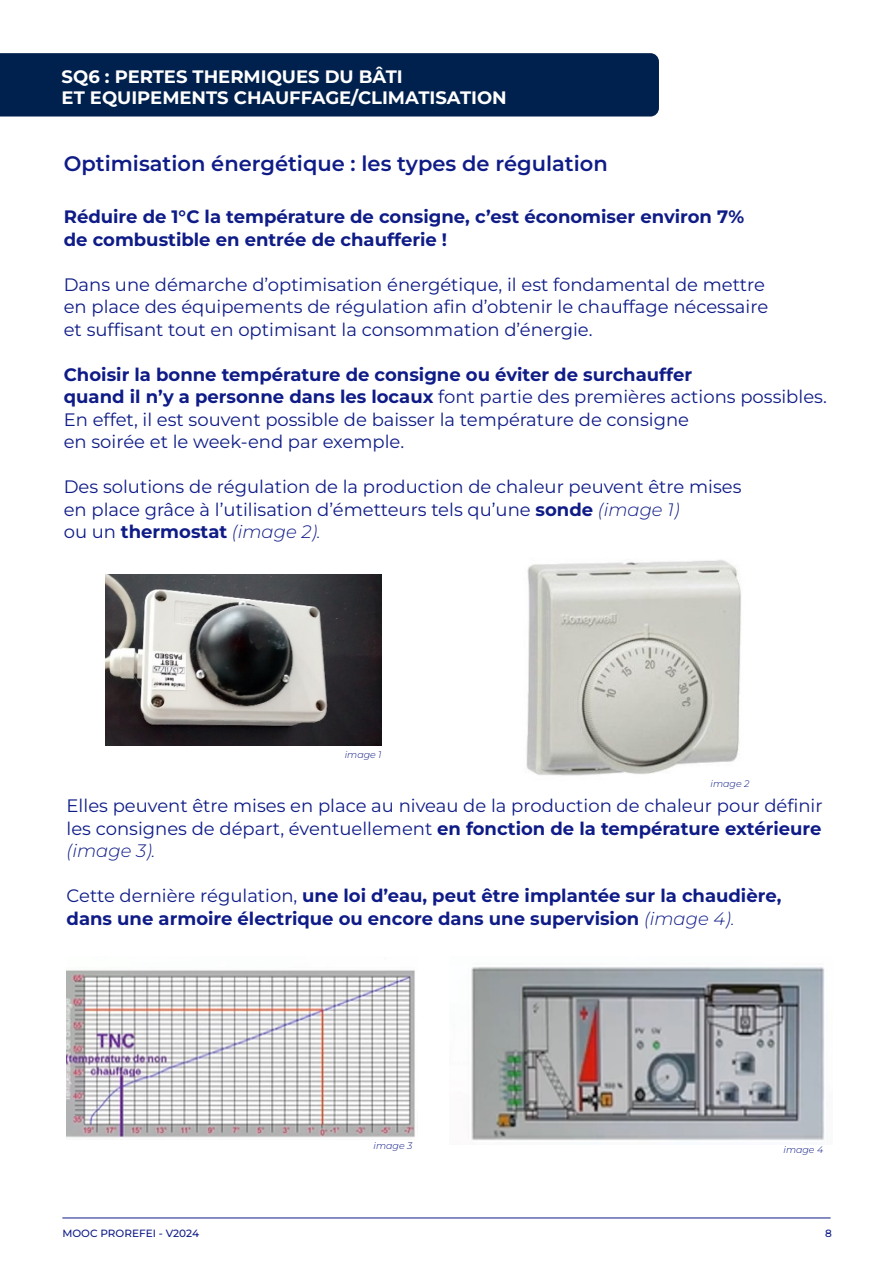
<style>
.page{position:relative;width:893px;height:1263px;background:#fff}
.page>*{position:absolute;margin:0;border:0;box-sizing:border-box;transform-origin:0 0}
.t1{font:600 21px "Montserrat";color:#0f1c87}
.t2{font:18px/22.5px "Montserrat";color:#0f1c87}
.t3{font:700 18px/22.5px "Montserrat";color:#0f1c87}
.t4{font:700 18px/21.6px "Montserrat";color:#fff}
.t5{font:500 10.5px "Montserrat";color:#0f1c87}
.t6{font:italic 300 9.45px "Montserrat";color:#0f1c87}
.s1{font-weight:700}
.s2{font-weight:300;font-style:italic}
.s3{font-weight:400}
</style>
<div class="page">
<hr style="left:62px;top:1217px;width:769px;height:1px;background:#0f1c87">
<div style="left:0;top:53px;width:659px;height:64px;background:#00214d"></div>
<img style="left:105px;top:575px;width:277px;height:171px">
<img style="left:526px;top:560px;width:215px;height:216px">
<img style="left:471px;top:967px;width:354px;height:174px">
<img style="left:67px;top:970px;width:348px;height:168px">
<p class="t4" style="left:62px;top:65px;width:447px">SQ6 : PERTES THERMIQUES DU BÂTI<br>ET EQUIPEMENTS CHAUFFAGE/CLIMATISATION</p>
<p class="t1" style="left:64px;top:149px;width:545px">Optimisation énergétique : les types de régulation</p>
<p class="t3" style="left:64px;top:205px;width:682px">Réduire de 1°C la température de consigne, c’est économiser environ 7% de combustible en entrée de chaufferie !</p>
<p class="t2" style="left:64px;top:273px;width:706px">Dans une démarche d’optimisation énergétique, il est fondamental de mettre en place des équipements de régulation afin d’obtenir le chauffage nécessaire et suffisant tout en optimisant la consommation d’énergie.</p>
<p class="t2" style="left:64px;top:363px;width:764px"><span class="s1">Choisir la bonne température de consigne ou éviter de surchauffer<br>quand il n’y a personne dans les locaux</span> font partie des premières actions possibles.<br>En effet, il est souvent possible de baisser la température de consigne<br>en soirée et le week-end par exemple.</p>
<p class="t2" style="left:64px;top:475px;width:679px">Des solutions de régulation de la production de chaleur peuvent être mises en place grâce à l’utilisation d’émetteurs tels qu’une <span class="s1">sonde</span> <span class="s2">(image 1)<br></span>ou un <span class="s1">thermostat</span> <span class="s2">(image 2).</span></p>
<p class="t6" style="left:345px;top:748px;width:38px">image 1</p>
<p class="t6" style="left:711px;top:777px;width:40px">image 2</p>
<p class="t2" style="left:67px;top:794px;width:758px;text-align:justify">Elles peuvent être mises en place au niveau de la production de chaleur pour définir les consignes de départ, éventuellement <span class="s1">en fonction de la température extérieure </span><span class="s2">(image 3).</span></p>
<p class="t3" style="left:67px;top:884px;width:716px"><span class="s3">Cette dernière régulation,</span> une loi d’eau, peut être implantée sur la chaudière, dans une armoire électrique ou encore dans une supervision <span class="s2">(image 4).</span></p>
<p class="t6" style="left:374px;top:1139px;width:40px">image 3</p>
<p class="t6" style="left:783px;top:1144px;width:41px">image 4</p>
<p class="t5" style="left:62px;top:1226px;width:138px">MOOC PROREFEI - V2024</p>
<p class="t5" style="left:825px;top:1226px;width:8px">8</p>
</div>
